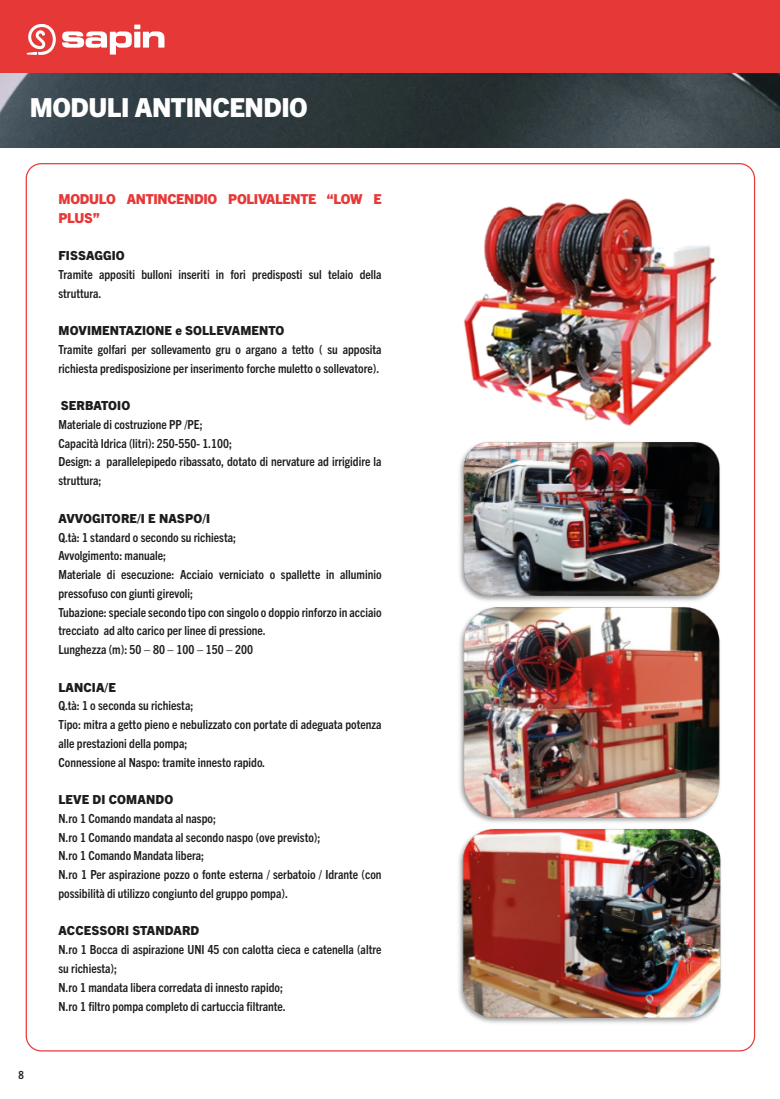
<style>
.page{position:relative;width:780px;height:1099px;background:#fff}
.page>*{position:absolute;margin:0;border:0;box-sizing:border-box;transform-origin:0 0}
.t1{font:800 26.25px "Trade Gothic Next LT Pro";letter-spacing:-.02em;color:#fff}
.t2{font:800 13.75px/18.8px "Trade Gothic Next LT Pro";letter-spacing:-.02em;color:#e73838}
.t3{font:700 condensed 12.5px/18.8px "Trade Gothic Next LT Pro";color:#1d1d1b}
.t4{font:800 12.5px "Trade Gothic Next LT Pro";letter-spacing:.01em;color:#1d1d1b}
.t5{font:700 condensed 11.25px "Trade Gothic Next LT Pro";color:#1d1d1b}
</style>
<div class="page">
<div style="left:0;top:0;width:780px;height:74px;background:#e73838"></div>
<svg style="left:27px;top:24px;width:29px;height:31px"></svg>
<svg style="left:62px;top:25px;width:102px;height:30px"></svg>
<img style="left:0;top:74px;width:780px;height:74px">
<img style="left:463px;top:198px;width:254px;height:228px">
<img style="left:458px;top:442px;width:263px;height:581px">
<p class="t1" style="left:30px;top:89px;width:280px">MODULI ANTINCENDIO</p>
<p class="t5" style="left:19px;top:1067px;width:7px">8</p>
<p class="t2" style="left:58px;top:188px;width:324px">MODULO ANTINCENDIO POLIVALENTE “LOW E<br>PLUS”</p>
<p class="t4" style="left:58px;top:247px;width:68px">FISSAGGIO</p>
<p class="t3" style="left:58px;top:264px;width:324px">Tramite appositi bulloni inseriti in fori predisposti sul telaio della struttura.</p>
<p class="t4" style="left:58px;top:322px;width:227px">MOVIMENTAZIONE e SOLLEVAMENTO</p>
<p class="t3" style="left:58px;top:339px;width:324px">Tramite golfari per sollevamento gru o argano a tetto ( su apposita richiesta predisposizione per inserimento forche muletto o sollevatore).</p>
<p class="t4" style="left:61px;top:397px;width:71px">SERBATOIO</p>
<p class="t3" style="left:58px;top:414px;width:146px">Materiale di costruzione PP /PE;</p>
<p class="t3" style="left:58px;top:433px;width:175px">Capacità Idrica (litri): 250-550- 1.100;</p>
<p class="t3" style="left:58px;top:452px;width:324px">Design: a parallelepipedo ribassato, dotato di nervature ad irrigidire la struttura;</p>
<p class="t4" style="left:58px;top:509px;width:153px">AVVOGITORE/I E NASPO/I</p>
<p class="t3" style="left:58px;top:527px;width:179px">Q.tà: 1 standard o secondo su richiesta;</p>
<p class="t3" style="left:58px;top:545px;width:109px">Avvolgimento: manuale;</p>
<p class="t3" style="left:58px;top:564px;width:324px">Materiale di esecuzione: Acciaio verniciato o spallette in alluminio pressofuso con giunti girevoli;</p>
<p class="t3" style="left:58px;top:602px;width:324px">Tubazione: speciale secondo tipo con singolo o doppio rinforzo in acciaio trecciato ad alto carico per linee di pressione.</p>
<p class="t3" style="left:58px;top:639px;width:196px">Lunghezza (m): 50 – 80 – 100 – 150 – 200</p>
<p class="t4" style="left:58px;top:678px;width:59px">LANCIA/E</p>
<p class="t3" style="left:58px;top:695px;width:136px">Q.tà: 1 o seconda su richiesta;</p>
<p class="t3" style="left:58px;top:714px;width:324px">Tipo: mitra a getto pieno e nebulizzato con portate di adeguata potenza alle prestazioni della pompa;</p>
<p class="t3" style="left:58px;top:752px;width:208px">Connessione al Naspo: tramite innesto rapido.</p>
<p class="t4" style="left:58px;top:790px;width:116px">LEVE DI COMANDO</p>
<p class="t3" style="left:58px;top:808px;width:159px">N.ro 1 Comando mandata al naspo;</p>
<p class="t3" style="left:58px;top:827px;width:263px">N.ro 1 Comando mandata al secondo naspo (ove previsto);</p>
<p class="t3" style="left:58px;top:845px;width:147px">N.ro 1 Comando Mandata libera;</p>
<p class="t3" style="left:58px;top:864px;width:324px">N.ro 1 Per aspirazione pozzo o fonte esterna / serbatoio / Idrante (con possibilità di utilizzo congiunto del gruppo pompa).</p>
<p class="t4" style="left:58px;top:922px;width:142px">ACCESSORI STANDARD</p>
<p class="t3" style="left:58px;top:939px;width:324px">N.ro 1 Bocca di aspirazione UNI 45 con calotta cieca e catenella (altre su richiesta);</p>
<p class="t3" style="left:58px;top:977px;width:226px">N.ro 1 mandata libera corredata di innesto rapido;</p>
<p class="t3" style="left:58px;top:995px;width:229px">N.ro 1 filtro pompa completo di cartuccia filtrante.</p>
</div>
